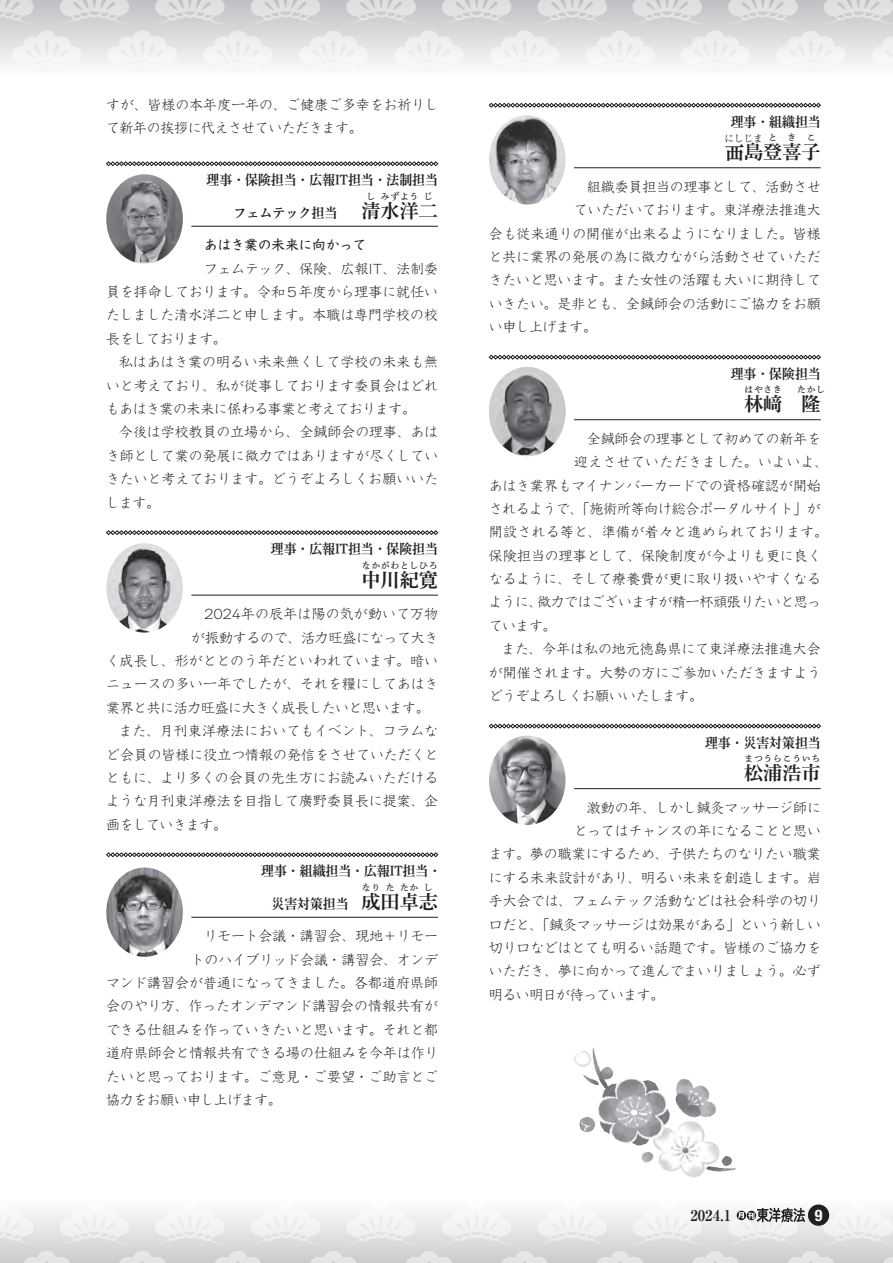
<style>
.page{position:relative;width:893px;height:1263px;background:#fff}
.page>*{position:absolute;margin:0;border:0;box-sizing:border-box;transform-origin:0 0}
.t1{font:19.2px "Shuei Min Pr 6 N B";color:#231f20}
.t2{font:700 condensed 15.9px "Helvetica Neue LT Std";color:#fff}
.t3{font:700 14.85px "Ryumin Pro";color:#231f20}
.t4{font:300 13.8px/23.4px "Kyoka ICA Pro";color:#231f20;text-align:justify}
.t5{font:13.8px "Shuei Min Pr 6 N B";color:#231f20;scale:.93 1}
.t6{font:300 13.8px "Kyoka ICA Pro";letter-spacing:-.025em;color:#231f20}
.t7{font:300 13.8px "Kyoka ICA Pro";letter-spacing:-.02em;color:#231f20}
.t8{font:300 13.8px "Kyoka ICA Pro";letter-spacing:.025em;color:#231f20}
.t9{font:300 13.8px "Kyoka ICA Pro";letter-spacing:-.03em;color:#231f20}
.t10{font:300 13.8px "Kyoka ICA Pro";letter-spacing:.03em;color:#231f20}
.t11{font:300 13.8px "Kyoka ICA Pro";letter-spacing:-.035em;color:#231f20}
.t12{font:500 13.8px "Kyoka ICA Pro";letter-spacing:-.02em;color:#231f20}
.t13{font:13.8px "Shuei Min Pr 6 N B";color:#231f20;scale:.94 1}
.t14{font:9.6px "Shuei Min Pr 6 N B";color:#231f20}
.t15{font:9.6px "Ryumin Pro";color:#231f20}
.s1{font-size:19.2px}
.s2{font-size:28.65px}
</style>
<div class="page">
<div style="left:0;top:0;width:893px;height:77px;background:linear-gradient(to bottom,#bfc0c3,#fdfefe)"></div>
<svg style="left:0;top:0;width:36px;height:24px"></svg>
<svg style="left:57px;top:0;width:75px;height:24px;background:#d6d7d9"></svg>
<svg style="left:9px;top:30px;width:75px;height:42px"></svg>
<svg style="left:105px;top:30px;width:75px;height:42px"></svg>
<svg style="left:248px;top:0;width:75px;height:24px;background:#d6d7d9"></svg>
<svg style="left:344px;top:0;width:75px;height:24px;background:#d6d7d9"></svg>
<svg style="left:439px;top:0;width:75px;height:24px;background:#d6d7d9"></svg>
<svg style="left:535px;top:0;width:75px;height:24px;background:#d6d7d9"></svg>
<svg style="left:200px;top:30px;width:76px;height:42px"></svg>
<svg style="left:296px;top:30px;width:75px;height:42px"></svg>
<svg style="left:392px;top:30px;width:75px;height:42px"></svg>
<svg style="left:487px;top:30px;width:75px;height:42px"></svg>
<svg style="left:583px;top:30px;width:75px;height:42px"></svg>
<svg style="left:152px;top:0;width:76px;height:24px;background:#d6d7d9"></svg>
<svg style="left:725px;top:0;width:75px;height:24px;background:#d6d7d9"></svg>
<svg style="left:821px;top:0;width:72px;height:24px;background:#d7d8d9"></svg>
<svg style="left:678px;top:30px;width:75px;height:42px"></svg>
<svg style="left:773px;top:30px;width:75px;height:42px"></svg>
<svg style="left:869px;top:30px;width:24px;height:42px"></svg>
<svg style="left:630px;top:0;width:75px;height:24px;background:#d6d7d9"></svg>
<div style="left:0;top:1199px;width:893px;height:64px;background:linear-gradient(to bottom,#fefefe,#cccccf)"></div>
<svg style="left:0;top:1203px;width:36px;height:41px"></svg>
<svg style="left:57px;top:1203px;width:75px;height:41px"></svg>
<svg style="left:12px;top:1251px;width:70px;height:12px"></svg>
<svg style="left:108px;top:1251px;width:69px;height:12px"></svg>
<svg style="left:248px;top:1203px;width:75px;height:41px"></svg>
<svg style="left:344px;top:1203px;width:75px;height:41px"></svg>
<svg style="left:439px;top:1203px;width:75px;height:41px"></svg>
<svg style="left:535px;top:1203px;width:75px;height:41px"></svg>
<svg style="left:203px;top:1251px;width:70px;height:12px"></svg>
<svg style="left:299px;top:1251px;width:69px;height:12px"></svg>
<svg style="left:394px;top:1251px;width:70px;height:12px"></svg>
<svg style="left:490px;top:1251px;width:69px;height:12px"></svg>
<svg style="left:585px;top:1251px;width:70px;height:12px"></svg>
<svg style="left:152px;top:1203px;width:76px;height:41px"></svg>
<svg style="left:821px;top:1203px;width:72px;height:41px"></svg>
<svg style="left:680px;top:1251px;width:70px;height:12px"></svg>
<svg style="left:776px;top:1251px;width:69px;height:12px"></svg>
<svg style="left:872px;top:1251px;width:21px;height:12px"></svg>
<svg style="left:630px;top:1203px;width:75px;height:41px"></svg>
<div style="left:808px;top:1204px;width:21px;height:22px;background:#231f20;border-radius:50%"></div>
<svg style="left:725px;top:1203px;width:80px;height:41px"></svg>
<svg style="left:106px;top:161px;width:332px;height:5px"></svg>
<hr style="left:191px;top:226px;width:247px;height:1px;background:#231f20">
<svg style="left:106px;top:530px;width:332px;height:5px"></svg>
<hr style="left:191px;top:595px;width:247px;height:1px;background:#231f20">
<svg style="left:106px;top:852px;width:332px;height:5px"></svg>
<hr style="left:191px;top:917px;width:247px;height:1px;background:#231f20">
<svg style="left:489px;top:103px;width:332px;height:5px"></svg>
<hr style="left:574px;top:167px;width:247px;height:1px;background:#231f20">
<svg style="left:489px;top:355px;width:332px;height:5px"></svg>
<hr style="left:574px;top:419px;width:247px;height:1px;background:#231f20">
<svg style="left:489px;top:724px;width:332px;height:4px"></svg>
<hr style="left:574px;top:788px;width:247px;height:1px;background:#231f20">
<img style="left:106px;top:543px;width:77px;height:89px">
<img style="left:106px;top:867px;width:77px;height:90px">
<img style="left:106px;top:174px;width:77px;height:88px">
<img style="left:489px;top:367px;width:77px;height:88px">
<img style="left:489px;top:115px;width:77px;height:90px">
<img style="left:489px;top:736px;width:77px;height:89px">
<img style="left:574px;top:1047px;width:162px;height:130px">
<p class="t4" style="left:106px;top:91px;width:334px">すが、皆様の本年度一年の、ご健康ご多幸をお祈りして新年の挨拶に代えさせていただきます。</p>
<p class="t5" style="left:207px;top:173px;width:250px">理事・保険担当・広報IT担当・法制担当</p>
<p class="t13" style="left:234px;top:205px;width:158px">フェムテック担当<span class="s1">　清</span></p>
<p class="t14" style="left:381px;top:191px;width:40px">みずよう</p>
<p class="t14" style="left:424px;top:191px;width:11px">じ</p>
<p class="t14" style="left:366px;top:191px;width:11px">し</p>
<h1 class="t1" style="left:381px;top:200px;width:59px">水洋二</h1>
<p class="t12" style="left:204px;top:234px;width:164px">あはき業の未来に向かって</p>
<p class="t4" style="left:106px;top:255px;width:334px;text-indent:98px">フェムテック、保険、広報IT、法制委員を拝命しております。令和５年度から理事に就任いたしました清水洋二と申します。本職は専門学校の校長をしております。</p>
<p class="t4" style="left:106px;top:349px;width:334px;text-indent:13px">私はあはき業の明るい未来無くして学校の未来も無いと考えており、私が従事しております委員会はどれもあはき業の未来に係わる事業と考えております。</p>
<p class="t4" style="left:106px;top:419px;width:334px;text-indent:13px">今後は学校教員の立場から、全鍼師会の理事、あはき師として業の発展に微力ではありますが尽くしていきたいと考えております。どうぞよろしくお願いいたします。</p>
<p class="t5" style="left:271px;top:541px;width:181px">理事・広報IT担当・保険担当</p>
<h1 class="t1" style="left:361px;top:569px;width:78px">中川紀寛</h1>
<p class="t14" style="left:361px;top:560px;width:78px">なかがわとしひろ</p>
<p class="t4" style="left:204px;top:601px;width:236px">2024年の辰年は陽の気が動いて万物</p>
<p class="t4" style="left:191px;top:624px;width:249px">が振動するので、活力旺盛になって大き</p>
<p class="t4" style="left:106px;top:647px;width:334px">く成長し、形がととのう年だといわれています。暗い</p>
<p class="t4" style="left:106px;top:671px;width:334px">ニュースの多い一年でしたが、それを糧にしてあはき</p>
<p class="t6" style="left:106px;top:697px;width:325px">業界と共に活力旺盛に大きく成長したいと思います。</p>
<p class="t4" style="left:119px;top:717px;width:321px">また、月刊東洋療法においてもイベント、コラムな</p>
<p class="t4" style="left:106px;top:741px;width:334px">ど会員の皆様に役立つ情報の発信をさせていただくと</p>
<p class="t4" style="left:106px;top:764px;width:334px">ともに、より多くの会員の先生方にお読みいただける</p>
<p class="t4" style="left:106px;top:788px;width:333px">ような月刊東洋療法を目指して葊野委員長に提案、企</p>
<p class="t9" style="left:106px;top:814px;width:122px">画をしていきます。</p>
<p class="t5" style="left:261px;top:864px;width:195px">理事・組織担当・広報IT担当・</p>
<p class="t5" style="left:271px;top:896px;width:119px">災害対策担当　<span class="s1">成</span></p>
<p class="t14" style="left:361px;top:882px;width:21px">なり</p>
<p class="t14" style="left:385px;top:882px;width:11px">た</p>
<p class="t14" style="left:400px;top:882px;width:21px">たか</p>
<p class="t14" style="left:424px;top:882px;width:11px">し</p>
<p class="t4" style="left:204px;top:923px;width:236px">リモート会議・講習会、現地＋リモー</p>
<p class="t4" style="left:191px;top:946px;width:249px">トのハイブリッド会議・講習会、オンデ</p>
<p class="t4" style="left:106px;top:969px;width:333px">マンド講習会が普通になってきました。各都道府県師</p>
<p class="t4" style="left:106px;top:993px;width:333px">会のやり方、作ったオンデマンド講習会の情報共有が</p>
<p class="t4" style="left:106px;top:1016px;width:333px">できる仕組みを作っていきたいと思います。それと都</p>
<p class="t4" style="left:106px;top:1040px;width:334px">道府県師会と情報共有できる場の仕組みを今年は作り</p>
<p class="t4" style="left:106px;top:1063px;width:333px">たいと思っております。ご意見・ご要望・ご助言とご</p>
<p class="t6" style="left:106px;top:1089px;width:177px">協力をお願い申し上げます。</p>
<h1 class="t1" style="left:381px;top:891px;width:59px">田卓志</h1>
<p class="t5" style="left:731px;top:114px;width:98px">理事・組織担当</p>
<h1 class="t1" style="left:725px;top:141px;width:97px"><span class="s2">覀</span>島登喜子</h1>
<p class="t14" style="left:768px;top:132px;width:11px">と</p>
<p class="t14" style="left:787px;top:132px;width:11px">き</p>
<p class="t14" style="left:806px;top:132px;width:11px">こ</p>
<p class="t4" style="left:587px;top:173px;width:236px">組織委員担当の理事として、活動させ</p>
<p class="t4" style="left:574px;top:197px;width:248px">ていただいております。東洋療法推進大</p>
<p class="t4" style="left:489px;top:220px;width:333px">会も従来通りの開催が出来るようになりました。皆様</p>
<p class="t4" style="left:489px;top:243px;width:334px">と共に業界の発展の為に微力ながら活動させていただ</p>
<p class="t4" style="left:489px;top:267px;width:334px">きたいと思います。また女性の活躍も大いに期待して</p>
<p class="t4" style="left:489px;top:290px;width:333px">いきたい。是非とも、全鍼師会の活動にご協力をお願</p>
<p class="t6" style="left:489px;top:316px;width:109px">い申し上げます。</p>
<p class="t5" style="left:731px;top:366px;width:98px">理事・保険担当</p>
<h1 class="t1" style="left:744px;top:393px;width:78px">林﨑　隆</h1>
<p class="t15" style="left:724px;top:131px;width:40px">にしじま</p>
<p class="t14" style="left:744px;top:384px;width:40px">はやさき</p>
<p class="t14" style="left:797px;top:384px;width:30px">たかし</p>
<p class="t4" style="left:587px;top:425px;width:236px">全鍼師会の理事として初めての新年を</p>
<p class="t10" style="left:574px;top:451px;width:255px">迎えさせていただきました。いよいよ、</p>
<p class="t4" style="left:489px;top:472px;width:333px">あはき業界もマイナンバーカードでの資格確認が開始</p>
<p class="t4" style="left:489px;top:495px;width:333px">されるようで、「施術所等向け総合ポータルサイト」が</p>
<p class="t8" style="left:489px;top:521px;width:340px">開設される等と、準備が着々と進められております。</p>
<p class="t4" style="left:489px;top:542px;width:334px">保険担当の理事として、保険制度が今よりも更に良く</p>
<p class="t4" style="left:489px;top:565px;width:334px">なるように、そして療養費が更に取り扱いやすくなる</p>
<p class="t6" style="left:489px;top:591px;width:334px">ように、微力ではございますが精一杯頑張りたいと思っ</p>
<p class="t4" style="left:489px;top:612px;width:69px">ています。</p>
<p class="t4" style="left:501px;top:636px;width:321px">また、今年は私の地元徳島県にて東洋療法推進大会</p>
<p class="t4" style="left:489px;top:659px;width:334px">が開催されます。大勢の方にご参加いただきますよう</p>
<p class="t11" style="left:489px;top:685px;width:216px">どうぞよろしくお願いいたします。</p>
<p class="t5" style="left:705px;top:735px;width:126px">理事・災害対策担当</p>
<h1 class="t1" style="left:744px;top:762px;width:78px">松浦浩市</h1>
<p class="t14" style="left:744px;top:753px;width:78px">まつうらこういち</p>
<p class="t4" style="left:587px;top:794px;width:236px">激動の年、しかし鍼灸マッサージ師に</p>
<p class="t4" style="left:574px;top:817px;width:249px">とってはチャンスの年になることと思い</p>
<p class="t4" style="left:489px;top:841px;width:334px">ます。夢の職業にするため、子供たちのなりたい職業</p>
<p class="t4" style="left:489px;top:864px;width:334px">にする未来設計があり、明るい未来を創造します。岩</p>
<p class="t4" style="left:489px;top:888px;width:334px">手大会では、フェムテック活動などは社会科学の切り</p>
<p class="t7" style="left:489px;top:913px;width:333px">口だと、「鍼灸マッサージは効果がある」という新しい</p>
<p class="t4" style="left:489px;top:934px;width:333px">切り口などはとても明るい話題です。皆様のご協力を</p>
<p class="t4" style="left:489px;top:958px;width:333px">いただき、夢に向かって進んでまいりましょう。必ず</p>
<p class="t9" style="left:489px;top:984px;width:177px">明るい明日が待っています。</p>
<p class="t3" style="left:690px;top:1203px;width:43px">2024.1</p>
<p class="t2" style="left:815px;top:1206px;width:9px">9</p>
</div>
